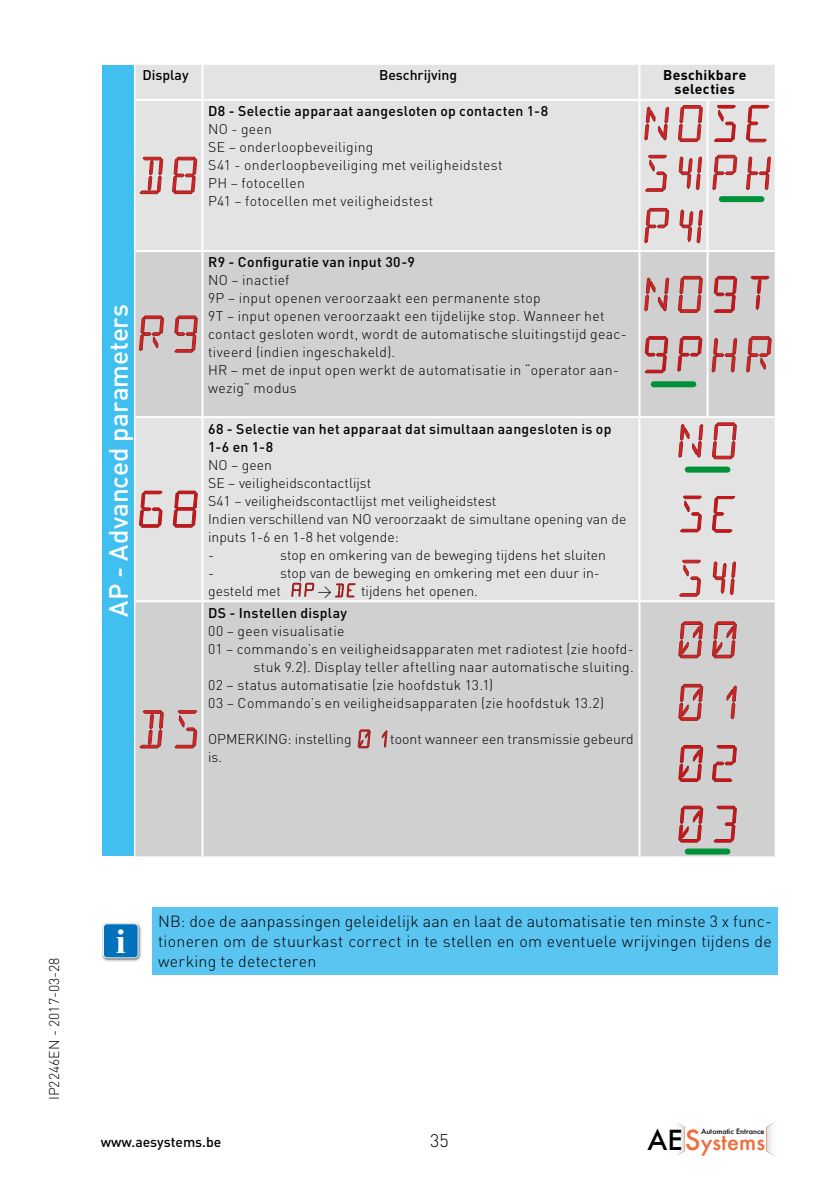
<style>
.page{position:relative;width:840px;height:1191px;background:#fff}
.page>*{position:absolute;margin:0;border:0;box-sizing:border-box;transform-origin:0 0}
.t1{font:700 35px "Times New Roman";color:#fff}
.t2{font:500 26px "DIN Pro";letter-spacing:-.005em;color:#fff}
.t3{font:500 21.6px "Futura";color:#ed6d3d}
.t4{font:300 18px "DIN Pro";color:#000}
.t5{font:300 16px/20px "DIN Pro";letter-spacing:.015em;color:#000;text-align:justify}
.t6{font:300 14px/18px "DIN Pro";letter-spacing:.02em;color:#000}
.t7{font:300 14px/18px "DIN Pro";color:#000}
.t8{font:500 14px/18px "DIN Pro";letter-spacing:.02em;color:#000}
.t9{font:500 14px "DIN Pro";color:#000}
.t10{font:700 14px/14px "DIN Pro";letter-spacing:.025em;color:#000;text-align:center}
.t11{font:500 7.2px "Futura";color:#000}
.s1{font-size:27px;color:#000}
.s2{font-size:27px}
</style>
<div class="page">
<svg style="left:677px;top:1123px;width:7px;height:33px"></svg>
<svg style="left:766px;top:1122px;width:9px;height:34px"></svg>
<img style="left:102px;top:922px;width:39px;height:39px">
<svg style="left:103px;top:923px;width:35px;height:35px"></svg>
<div style="left:152px;top:907px;width:625px;height:67px;background:#5bc5f2"></div>
<div style="left:135px;top:65px;width:639px;height:185px;background:#e3e3e3"></div>
<svg style="left:135px;top:252px;width:639px;height:604px;fill:#d0d0d0"></svg>
<hr style="left:201px;top:101px;width:2px;height:149px;background:#fff">
<hr style="left:638px;top:101px;width:2px;height:149px;background:#fff">
<hr style="left:706px;top:101px;width:2px;height:149px;background:#fff">
<hr style="left:201px;top:252px;width:2px;height:164px;background:#fff">
<hr style="left:638px;top:252px;width:2px;height:164px;background:#fff">
<hr style="left:706px;top:252px;width:2px;height:164px;background:#fff">
<hr style="left:135px;top:416px;width:67px;height:2px;background:#fff">
<hr style="left:202px;top:416px;width:437px;height:2px;background:#fff">
<hr style="left:201px;top:418px;width:2px;height:182px;background:#fff">
<hr style="left:639px;top:416px;width:68px;height:2px;background:#fff">
<hr style="left:638px;top:418px;width:2px;height:182px;background:#fff">
<hr style="left:707px;top:416px;width:67px;height:2px;background:#fff">
<hr style="left:135px;top:600px;width:67px;height:2px;background:#fff">
<hr style="left:202px;top:600px;width:437px;height:2px;background:#fff">
<hr style="left:201px;top:602px;width:2px;height:254px;background:#fff">
<hr style="left:639px;top:600px;width:68px;height:2px;background:#fff">
<hr style="left:638px;top:602px;width:2px;height:254px;background:#fff">
<hr style="left:707px;top:600px;width:67px;height:2px;background:#fff">
<hr style="left:201px;top:65px;width:2px;height:34px;background:#fff">
<hr style="left:638px;top:65px;width:2px;height:34px;background:#fff">
<hr style="left:135px;top:99px;width:67px;height:2px;background:#fff">
<hr style="left:202px;top:99px;width:437px;height:2px;background:#fff">
<hr style="left:639px;top:99px;width:68px;height:2px;background:#fff">
<hr style="left:707px;top:99px;width:67px;height:2px;background:#fff">
<svg style="left:140px;top:157px;width:23px;height:37px"></svg>
<svg style="left:172px;top:157px;width:25px;height:37px"></svg>
<svg style="left:644px;top:107px;width:24px;height:33px"></svg>
<svg style="left:678px;top:105px;width:24px;height:37px"></svg>
<svg style="left:645px;top:155px;width:21px;height:36px"></svg>
<svg style="left:678px;top:157px;width:23px;height:33px"></svg>
<svg style="left:644px;top:208px;width:24px;height:35px"></svg>
<svg style="left:679px;top:210px;width:23px;height:33px"></svg>
<svg style="left:746px;top:105px;width:22px;height:37px"></svg>
<svg style="left:713px;top:105px;width:22px;height:37px"></svg>
<svg style="left:712px;top:155px;width:24px;height:35px"></svg>
<svg style="left:746px;top:157px;width:24px;height:33px"></svg>
<div style="left:721px;top:196px;width:40px;height:6px;background:#009239"></div>
<svg style="left:139px;top:316px;width:24px;height:35px"></svg>
<svg style="left:175px;top:316px;width:22px;height:36px"></svg>
<svg style="left:644px;top:278px;width:24px;height:33px"></svg>
<svg style="left:678px;top:276px;width:24px;height:36px"></svg>
<svg style="left:677px;top:336px;width:24px;height:35px"></svg>
<svg style="left:644px;top:336px;width:23px;height:37px"></svg>
<div style="left:653px;top:381px;width:40px;height:6px;background:#009239"></div>
<svg style="left:713px;top:276px;width:23px;height:36px"></svg>
<svg style="left:750px;top:276px;width:18px;height:33px"></svg>
<svg style="left:711px;top:338px;width:25px;height:34px"></svg>
<svg style="left:746px;top:336px;width:24px;height:36px"></svg>
<svg style="left:173px;top:491px;width:24px;height:36px"></svg>
<svg style="left:139px;top:491px;width:23px;height:36px"></svg>
<svg style="left:291px;top:583px;width:23px;height:13px"></svg>
<svg style="left:335px;top:584px;width:20px;height:13px"></svg>
<svg style="left:678px;top:424px;width:24px;height:33px"></svg>
<svg style="left:712px;top:423px;width:24px;height:36px"></svg>
<div style="left:687px;top:466px;width:40px;height:6px;background:#009239"></div>
<svg style="left:712px;top:496px;width:22px;height:36px"></svg>
<svg style="left:680px;top:496px;width:21px;height:36px"></svg>
<svg style="left:679px;top:560px;width:21px;height:36px"></svg>
<svg style="left:712px;top:561px;width:23px;height:34px"></svg>
<svg style="left:140px;top:710px;width:23px;height:38px"></svg>
<svg style="left:175px;top:710px;width:22px;height:38px"></svg>
<svg style="left:358px;top:730px;width:12px;height:18px"></svg>
<svg style="left:382px;top:730px;width:5px;height:17px"></svg>
<svg style="left:678px;top:622px;width:24px;height:36px"></svg>
<svg style="left:712px;top:622px;width:24px;height:36px"></svg>
<svg style="left:678px;top:684px;width:24px;height:36px"></svg>
<svg style="left:726px;top:686px;width:10px;height:33px"></svg>
<svg style="left:678px;top:745px;width:24px;height:36px"></svg>
<svg style="left:712px;top:745px;width:24px;height:36px"></svg>
<svg style="left:678px;top:806px;width:24px;height:36px"></svg>
<svg style="left:713px;top:806px;width:23px;height:36px"></svg>
<div style="left:687px;top:848px;width:40px;height:6px;background:#009239"></div>
<div style="left:102px;top:65px;width:31px;height:791px;background:#41c0f0"></div>
<p class="t9" style="left:142px;top:66px;width:48px">Display</p>
<p class="t9" style="left:379px;top:66px;width:79px">Beschrijving</p>
<p class="t10" style="left:662px;top:68px;width:85px">Beschikbare selecties</p>
<p class="t8" style="left:208px;top:102px;width:341px">D8 - Selectie apparaat aangesloten op contacten 1-8</p>
<p class="t6" style="left:208px;top:120px;width:296px">NO - geen<br>SE – onderloopbeveiliging<br>S41 - onderloopbeveiliging met veiligheidstest<br>PH – fotocellen<br>P41 – fotocellen met veiligheidstest</p>
<h2 class="t2" style="left:100px;top:617px;width:315px;rotate:-90deg">AP - Advanced parameters</h2>
<p class="t8" style="left:208px;top:253px;width:208px">R9 - Configuratie van input 30-9</p>
<p class="t6" style="left:208px;top:271px;width:420px">NO – inactief<br>9P – input openen veroorzaakt een permanente stop<br>9T – input openen veroorzaakt een tijdelijke stop. Wanneer het contact gesloten wordt, wordt de automatische sluitingstijd geac&shy;tiveerd (indien ingeschakeld).<br>HR – met de input open werkt de automatisatie in “operator aan&shy;wezig” modus</p>
<p class="t8" style="left:208px;top:419px;width:404px">68 - Selectie van het apparaat dat simultaan aangesloten is op<br>1-6 en 1-8</p>
<p class="t7" style="left:208px;top:455px;width:419px">NO – geen<br>SE – veiligheidscontactlijst<br>S41 – veiligheidscontactlijst met veiligheidstest<br>Indien verschillend van NO veroorzaakt de simultane opening van de inputs 1-6 en 1-8 het volgende:<br>-</p>
<p class="t7" style="left:280px;top:545px;width:327px">stop en omkering van de beweging tijdens het sluiten</p>
<p class="t7" style="left:208px;top:563px;width:393px;text-indent:72px">stop van de beweging en omkering met een duur in&shy;gesteld met</p>
<p class="t6" style="left:208px;top:563px;width:7px">-</p>
<p class="t7" style="left:317px;top:581px;width:162px">→ tijdens het openen.</p>
<p class="t8" style="left:208px;top:603px;width:140px">DS - Instellen display</p>
<p class="t6" style="left:208px;top:621px;width:138px">00 – geen visualisatie</p>
<p class="t6" style="left:208px;top:639px;width:427px">01 – commando’s en veiligheidsapparaten met radiotest (zie hoofd-</p>
<p class="t6" style="left:253px;top:657px;width:381px">stuk 9.2). Display teller aftelling naar automatische sluiting.</p>
<p class="t6" style="left:208px;top:675px;width:286px">02 – status automatisatie (zie hoofdstuk 13.1)</p>
<p class="t6" style="left:208px;top:693px;width:397px">03 – Commando’s en veiligheidsapparaten (zie hoofdstuk 13.2)</p>
<p class="t7" style="left:208px;top:729px;width:145px">OPMERKING: instelling</p>
<p class="t7" style="left:390px;top:729px;width:245px">toont wanneer een transmissie gebeurd</p>
<p class="t6" style="left:208px;top:747px;width:16px">is.</p>
<p class="t7" style="left:44px;top:1100px;width:144px;rotate:-90deg">IP2246EN - 2017-03-28</p>
<h1 class="t1" style="left:116px;top:917px;width:11px">i</h1>
<p class="t5" style="left:158px;top:910px;width:615px">NB: doe de aanpassingen geleidelijk aan en laat de automatisatie ten minste 3 x func&shy;tioneren om de stuurkast correct in te stellen en om eventuele wrijvingen tijdens de werking te detecteren</p>
<p class="t9" style="left:101px;top:1132px;width:122px">www.aesystems.be</p>
<h3 class="t3" style="left:647px;top:1126px;width:119px"><span class="s1">AE</span><span class="s2">S</span>ystems</h3>
<p class="t11" style="left:700px;top:1126px;width:65px">Automatic Entrance</p>
<p class="t4" style="left:430px;top:1128px;width:20px">35</p>
</div>
